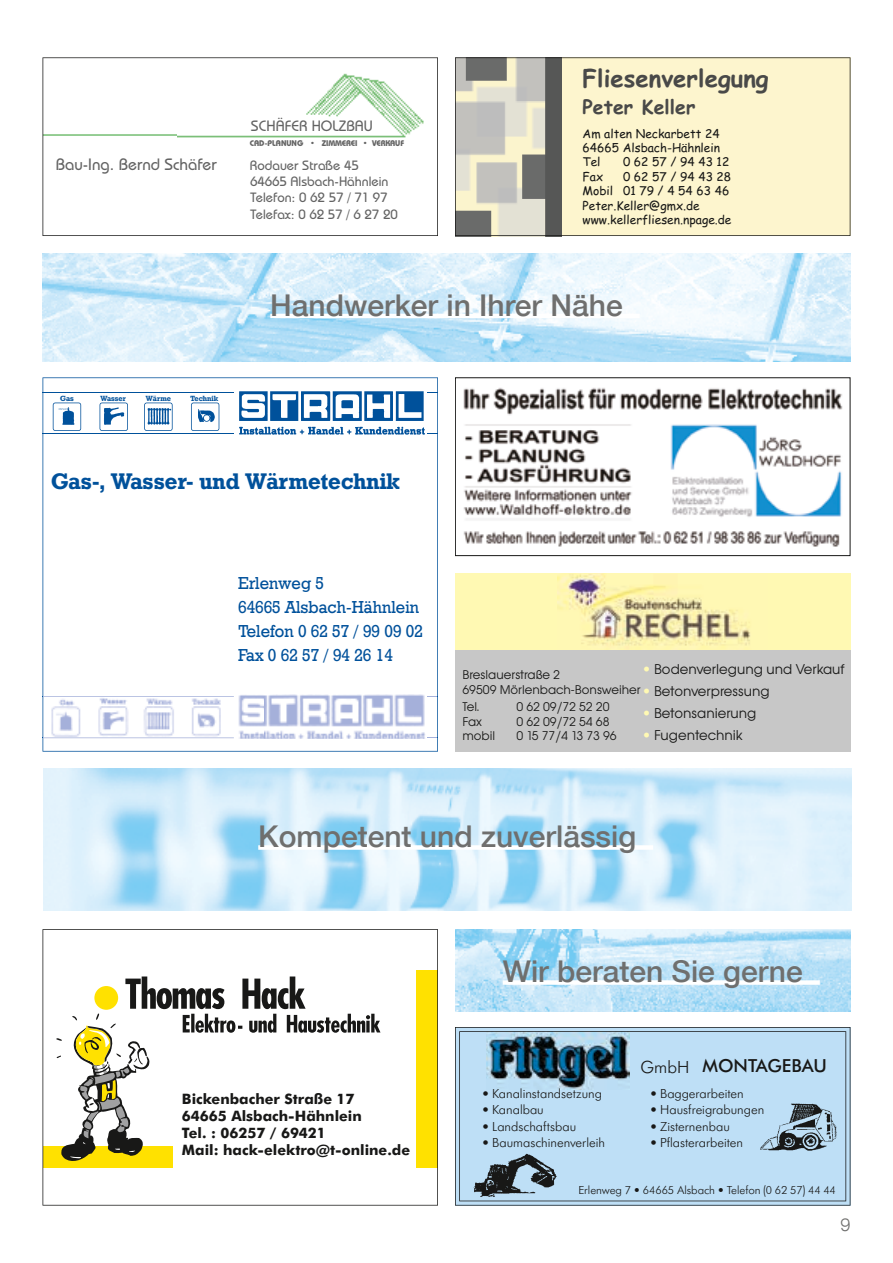
<style>
.page{position:relative;width:893px;height:1263px;background:#fff}
.page>*{position:absolute;margin:0;border:0;box-sizing:border-box;transform-origin:0 0}
.t1{font:500 30px "Helvetica Neue LT Com";color:#6f6f6e}
.t2{font:700 24px "Comic Sans MS";color:#494948}
.t3{font:22.5px "Geometric Slab 712 BT Bold A";color:#00519b}
.t4{font:700 19.5px "Comic Sans MS";color:#494948}
.t5{font:500 18px "Futura BT";color:#181817}
.t6{font:300 18px "Helvetica Neue LT Com";color:#6f6f6e}
.t7{font:17.25px/24px "Geometric Slab 712 BT Medium A";color:#00519b}
.t8{font:500 16.5px "Bauhaus IT Cby BT";color:#636363}
.t9{font:500 15px "Bauhaus IT Cby BT";letter-spacing:.005em;color:#636363}
.t10{font:700 14.4px/17.2px "Futura BT";color:#181817}
.t11{font:300 13.5px "Futura SB";color:#181817}
.t12{font:500 13.5px/16.2px "Bauhaus IT Cby BT";color:#636363}
.t13{font:13.5px "Avant Garde SB";color:#181817}
.t14{font:12px/14.4px "Comic Sans MS";color:#181817;text-align:justify}
.t15{font:12px/14.4px "Avant Garde SB";color:#181817}
.t16{font:300 12px "Futura SB";color:#181817}
.t17{font:700 8.25px "Bauhaus IT Cby BT";letter-spacing:-.015em;color:#636363}
.t18{font:7.5px "Geometric Slab 712 BT Bold A";color:#00519b}
.s1{color:#fff9b3}
.s2{font-family:"Futura SB";font-weight:300}
</style>
<div class="page">
<svg style="left:43px;top:57px;width:395px;height:179px"></svg>
<svg style="left:455px;top:57px;width:395px;height:179px;background:#e6e0c1"></svg>
<svg style="left:43px;top:377px;width:395px;height:375px"></svg>
<img style="left:51px;top:694px;width:374px;height:45px">
<svg style="left:43px;top:696px;width:191px;height:1px"></svg>
<svg style="left:43px;top:737px;width:191px;height:1px"></svg>
<svg style="left:53px;top:402px;width:28px;height:29px"></svg>
<svg style="left:100px;top:402px;width:28px;height:29px"></svg>
<svg style="left:144px;top:402px;width:29px;height:29px"></svg>
<svg style="left:191px;top:402px;width:28px;height:29px"></svg>
<img style="left:463px;top:387px;width:380px;height:160px">
<div style="left:455px;top:377px;width:395px;height:179px;border:1px solid #181817"></div>
<div style="left:455px;top:573px;width:395px;height:179px;background:#c7c7c7"></div>
<div style="left:455px;top:573px;width:395px;height:77px;background:#fff9b3"></div>
<img style="left:558px;top:574px;width:192px;height:72px">
<svg style="left:43px;top:929px;width:395px;height:276px"></svg>
<svg style="left:455px;top:1027px;width:395px;height:178px;background:#a3bfd2"></svg>
<svg style="left:459px;top:1031px;width:387px;height:170px;background:#a9c9de"></svg>
<img style="left:43px;top:253px;width:807px;height:108px">
<hr style="left:270px;top:314px;width:370px;height:4px;background:#fff">
<img style="left:43px;top:769px;width:808px;height:142px">
<div style="left:258px;top:845px;width:395px;height:5px;background:#fff"></div>
<img style="left:455px;top:929px;width:395px;height:82px">
<div style="left:503px;top:980px;width:317px;height:5px;background:#fff"></div>
<p class="t9" style="left:251px;top:116px;width:123px">SCHÄFER HOLZBAU</p>
<p class="t17" style="left:250px;top:138px;width:156px">CAD-PLANUNG • ZIMMEREI • VERKAUF</p>
<h3 class="t8" style="left:56px;top:154px;width:162px">Bau-Ing. Bernd Schäfer</h3>
<p class="t12" style="left:250px;top:157px;width:149px">Rodauer Straße 45<br>64665 Alsbach-Hähnlein<br>Telefon: 0 62 57 / 71 97<br>Telefax: 0 62 57 / 6 27 20</p>
<h2 class="t2" style="left:583px;top:60px;width:188px">Fliesenverlegung</h2>
<h3 class="t4" style="left:583px;top:92px;width:114px">Peter Keller</h3>
<p class="t14" style="left:583px;top:126px;width:139px">Am alten Neckarbett 24<br>64665 Alsbach-Hähnlein Tel</p>
<p class="t14" style="left:623px;top:154px;width:108px">0 62 57 / 94 43 12</p>
<p class="t14" style="left:583px;top:169px;width:150px;text-align:left;text-indent:40px">0 62 57 / 94 43 28<br>Mobil 01 79 / 4 54 63 46<br>Peter.Keller@gmx.de www.kellerfliesen.npage.de</p>
<p class="t14" style="left:583px;top:169px;width:22px">Fax</p>
<p class="t18" style="left:60px;top:393px;width:15px">Gas</p>
<p class="t18" style="left:101px;top:393px;width:27px">Wasser</p>
<p class="t18" style="left:146px;top:393px;width:27px">Wärme</p>
<p class="t18" style="left:190px;top:393px;width:29px">Technik</p>
<h1 class="t1" style="left:270px;top:287px;width:354px">Handwerker in Ihrer Nähe</h1>
<h3 class="t3" style="left:51px;top:467px;width:350px">Gas-, Wasser- und Wärmetechnik</h3>
<h3 class="t7" style="left:238px;top:571px;width:186px">Erlenweg 5<br>64665 Alsbach-Hähnlein<br>Telefon 0 62 57 / 99 09 02<br>Fax 0 62 57 / 94 26 14</h3>
<p class="t13" style="left:643px;top:661px;width:203px"><span class="s1">•</span> Bodenverlegung und Verkauf</p>
<p class="t13" style="left:643px;top:683px;width:128px"><span class="s1">•</span> Betonverpressung</p>
<p class="t13" style="left:643px;top:705px;width:115px"><span class="s1">•</span> Betonsanierung</p>
<p class="t13" style="left:643px;top:728px;width:101px"><span class="s1">•</span> Fugentechnik</p>
<p class="t15" style="left:462px;top:668px;width:180px">Breslauerstraße 2<br>69509 Mörlenbach-Bonsweiher</p>
<p class="t15" style="left:462px;top:700px;width:18px">Tel.</p>
<p class="t15" style="left:516px;top:700px;width:95px">0 62 09/72 52 20</p>
<p class="t15" style="left:462px;top:714px;width:21px">Fax</p>
<p class="t15" style="left:516px;top:714px;width:95px">0 62 09/72 54 68</p>
<p class="t15" style="left:462px;top:729px;width:34px">mobil</p>
<p class="t15" style="left:516px;top:729px;width:102px">0 15 77/4 13 73 96</p>
<h1 class="t1" style="left:258px;top:819px;width:379px">Kompetent und zuverlässig</h1>
<h1 class="t1" style="left:503px;top:954px;width:302px">Wir beraten Sie gerne</h1>
<h3 class="t5" style="left:640px;top:1055px;width:188px"><span class="s2">GmbH</span> MONTAGEBAU</h3>
<p class="t10" style="left:182px;top:1090px;width:230px">Bickenbacher Straße 17<br>64665 Alsbach-Hähnlein<br>Tel. : 06257 / 69421<br>Mail: hack-elektro@t-online.de</p>
<p class="t11" style="left:482px;top:1087px;width:122px">• Kanalinstandsetzung</p>
<p class="t11" style="left:650px;top:1087px;width:95px">• Baggerarbeiten</p>
<p class="t11" style="left:482px;top:1103px;width:63px">• Kanalbau</p>
<p class="t11" style="left:650px;top:1103px;width:116px">• Hausfreigrabungen</p>
<p class="t11" style="left:482px;top:1119px;width:96px">• Landschaftsbau</p>
<p class="t11" style="left:650px;top:1119px;width:81px">• Zisternenbau</p>
<p class="t11" style="left:482px;top:1135px;width:124px">• Baumaschinenverleih</p>
<p class="t11" style="left:650px;top:1135px;width:95px">• Pflasterarbeiten</p>
<p class="t16" style="left:578px;top:1183px;width:259px">Erlenweg 7 • 64665 Alsbach • Telefon (0 62 57) 44 44</p>
<h3 class="t6" style="left:840px;top:1213px;width:12px">9</h3>
</div>
